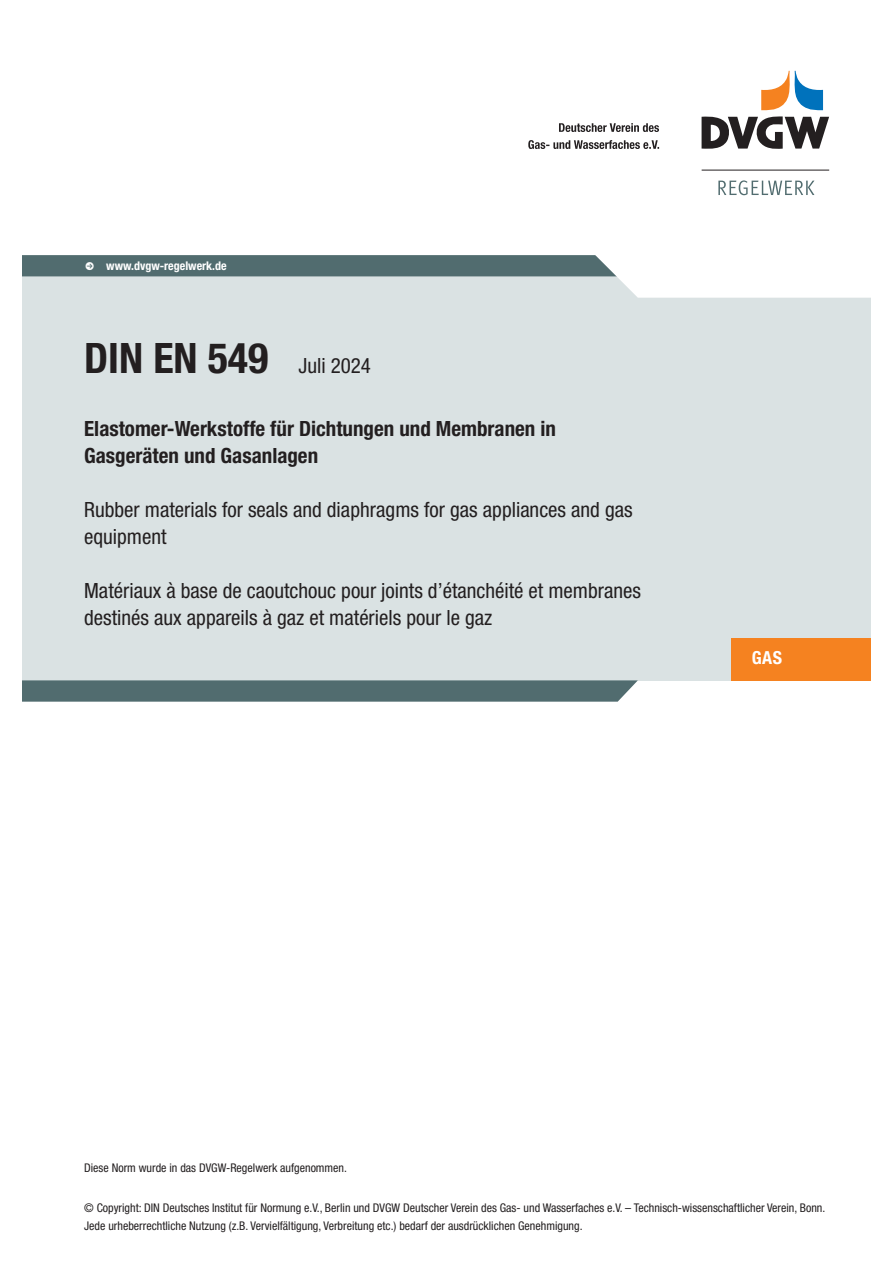
<style>
.page{position:relative;width:893px;height:1263px;background:#fff}
.page>*{position:absolute;margin:0;border:0;box-sizing:border-box;transform-origin:0 0}
._10_DVGW_Bezeichnung{font:700 condensed 42px "Helvetica Neue LT Pro";color:#231f20}
._12_DVGW_Titel_FR_EN{font:condensed 21px/27px "Helvetica Neue LT Pro";color:#231f20}
._11_DVGW_Titel_DE_De{font:700 condensed 21px/27px "Helvetica Neue LT Pro";color:#231f20}
.t1{font:700 condensed 18px "Helvetica Neue LT Pro";color:#fff}
.t2{font:condensed 12px/18px "Helvetica Neue LT Pro";color:#231f20}
.t3{font:700 condensed 12px "Helvetica Neue LT Pro";color:#fff}
.s1{font-weight:400;font-size:21px}
</style>
<div class="page">
<div style="left:0;top:255px;width:893px;height:425px;background:#dae2e3"></div>
<svg style="left:22px;top:680px;width:616px;height:22px;background:#587275"></svg>
<svg style="left:21px;top:255px;width:851px;height:43px"></svg>
<div style="left:731px;top:638px;width:162px;height:42px;background:#f58220"></div>
<hr style="left:702px;top:170px;width:127px;height:1px;background:#231f20">
<svg style="left:718px;top:180px;width:96px;height:15px"></svg>
<svg style="left:528px;top:140px;width:131px;height:9px"></svg>
<svg style="left:559px;top:123px;width:100px;height:9px"></svg>
<svg style="left:702px;top:71px;width:127px;height:78px"></svg>
<div style="left:872px;top:0;width:21px;height:1263px;background:#fff"></div>
<div style="left:0;top:0;width:21px;height:1263px;background:#fff"></div>
<p class="t3" style="left:85px;top:259px;width:143px">● www.dvgw-regelwerk.de</p>
<p class="_10_DVGW_Bezeichnung" style="left:84px;top:333px;width:288px">DIN EN 549 <span class="s1">Juli 2024</span></p>
<p class="_11_DVGW_Titel_DE_De" style="left:84px;top:416px;width:473px">Elastomer-Werkstoffe für Dichtungen und Membranen in<br>Gasgeräten und Gasanlagen</p>
<p class="_12_DVGW_Titel_FR_EN" style="left:84px;top:496px;width:550px">Rubber materials for seals and diaphragms for gas appliances and gas equipment</p>
<p class="_12_DVGW_Titel_FR_EN" style="left:84px;top:577px;width:558px">Matériaux à base de caoutchouc pour joints d’étanchéité et membranes destinés aux appareils à gaz et matériels pour le gaz</p>
<h3 class="t1" style="left:752px;top:647px;width:32px">GAS</h3>
<p class="t2" style="left:84px;top:1158px;width:264px">Diese Norm wurde in das DVGW-Regelwerk aufgenommen.</p>
<p class="t2" style="left:84px;top:1199px;width:743px">© Copyright: DIN Deutsches Institut für Normung e.V., Berlin und DVGW Deutscher Verein des Gas- und Wasserfaches e.V. – Technisch-wissenschaftlicher Verein, Bonn.<br>Jede urheberrechtliche Nutzung (z.B. Vervielfältigung, Verbreitung etc.) bedarf der ausdrücklichen Genehmigung.</p>
</div>
